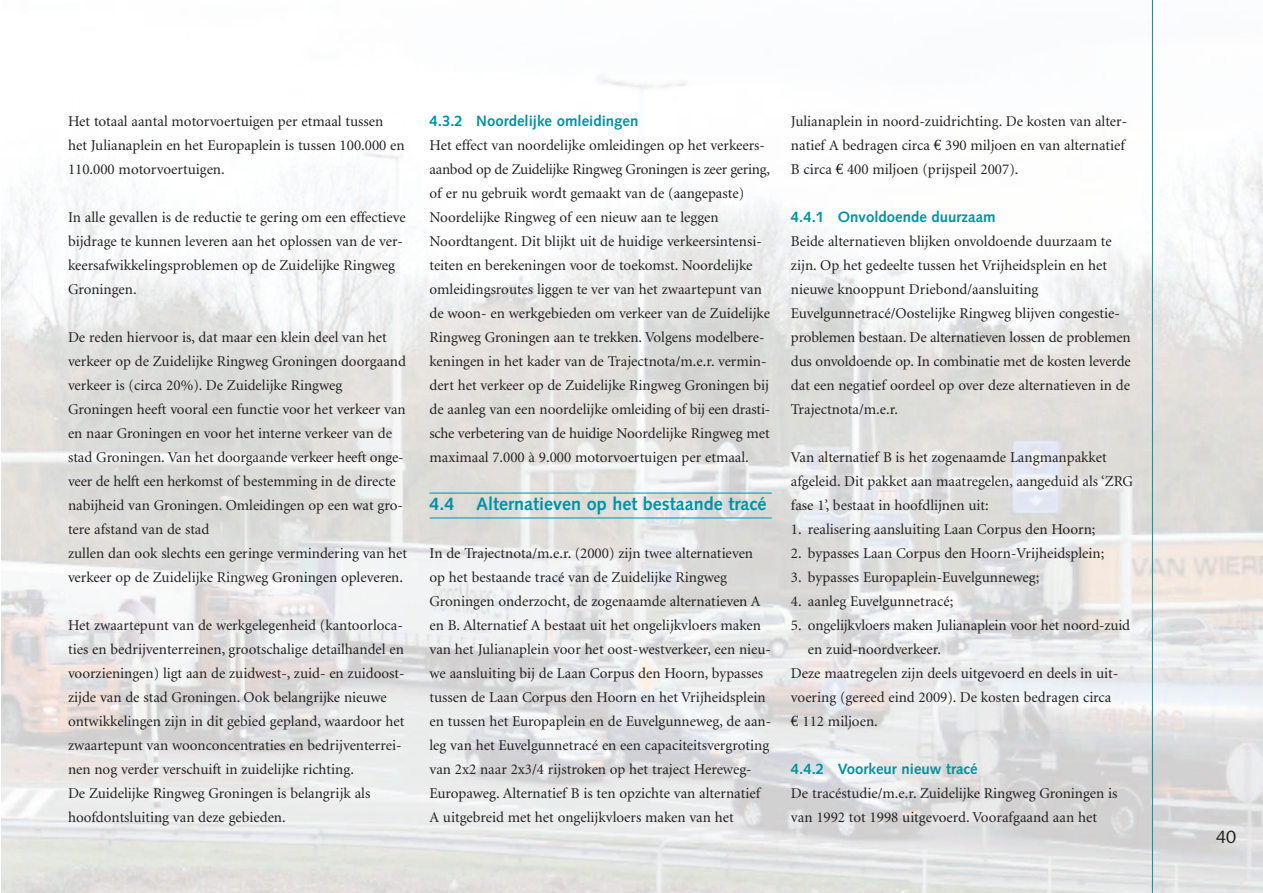
<style>
.page{position:relative;width:1263px;height:893px;background:#fff}
.page>*{position:absolute;margin:0;border:0;box-sizing:border-box;transform-origin:0 0}
.t1{font:700 18px "Syntax";color:#0092a3}
.t2{font:18px "Syntax";color:#231f20}
.t3{font:15px/24px "Minion";color:#231f20}
.t4{font:700 15px "Syntax";color:#0092a3}
.s1{font-family:"Euro Serif"}
</style>
<div class="page">
<img style="left:1px;top:0;width:1262px;height:893px">
<hr style="left:429px;top:493px;width:343px;height:1px;background:#0092a3">
<hr style="left:429px;top:518px;width:343px;height:1px;background:#0092a3">
<hr style="left:1152px;top:0;width:1px;height:893px;background:#0092a3">
<p class="t3" style="left:68px;top:110px;width:338px">Het totaal aantal motorvoertuigen per etmaal tussen het Julianaplein en het Europaplein is tussen 100.000 en<br>110.000 motorvoertuigen.</p>
<p class="t3" style="left:68px;top:206px;width:339px">In alle gevallen is de reductie te gering om een effectieve bijdrage te kunnen leveren aan het oplossen van de ver&shy;keersafwikkelingsproblemen op de Zuidelijke Ringweg Groningen.</p>
<p class="t3" style="left:68px;top:326px;width:341px">De reden hiervoor is, dat maar een klein deel van het verkeer op de Zuidelijke Ringweg Groningen doorgaand verkeer is (circa 20%). De Zuidelijke Ringweg Groningen heeft vooral een functie voor het verkeer van en naar Groningen en voor het interne verkeer van de stad Groningen. Van het doorgaande verkeer heeft onge&shy;veer de helft een herkomst of bestemming in de directe nabijheid van Groningen. Omleidingen op een wat gro&shy;tere afstand van de stad<br>zullen dan ook slechts een geringe vermindering van het verkeer op de Zuidelijke Ringweg Groningen opleveren.</p>
<p class="t3" style="left:68px;top:614px;width:338px">Het zwaartepunt van de werkgelegenheid (kantoorloca&shy;ties en bedrijventerreinen, grootschalige detailhandel en voorzieningen) ligt aan de zuidwest-, zuid- en zuidoost&shy;zijde van de stad Groningen. Ook belangrijke nieuwe ontwikkelingen zijn in dit gebied gepland, waardoor het zwaartepunt van woonconcentraties en bedrijventerrei&shy;nen nog verder verschuift in zuidelijke richting.<br>De Zuidelijke Ringweg Groningen is belangrijk als hoofdontsluiting van deze gebieden.</p>
<p class="t4" style="left:429px;top:115px;width:210px">4.3.2 Noordelijke omleidingen</p>
<p class="t3" style="left:429px;top:134px;width:342px">Het effect van noordelijke omleidingen op het verkeers&shy;aanbod op de Zuidelijke Ringweg Groningen is zeer gering, of er nu gebruik wordt gemaakt van de (aangepaste)<br>Noordelijke Ringweg of een nieuw aan te leggen Noordtangent. Dit blijkt uit de huidige verkeersintensi&shy;teiten en berekeningen voor de toekomst. Noordelijke omleidingsroutes liggen te ver van het zwaartepunt van de woon- en werkgebieden om verkeer van de Zuidelijke Ringweg Groningen aan te trekken. Volgens modelbere&shy;keningen in het kader van de Trajectnota/m.e.r. vermin&shy;dert het verkeer op de Zuidelijke Ringweg Groningen bij de aanleg van een noordelijke omleiding of bij een drasti&shy;sche verbetering van de huidige Noordelijke Ringweg met maximaal 7.000 à 9.000 motorvoertuigen per etmaal.</p>
<p class="t1" style="left:429px;top:496px;width:338px">4.4 Alternatieven op het bestaande tracé</p>
<p class="t3" style="left:429px;top:542px;width:343px">In de Trajectnota/m.e.r. (2000) zijn twee alternatieven op het bestaande tracé van de Zuidelijke Ringweg Groningen onderzocht, de zogenaamde alternatieven A en B. Alternatief A bestaat uit het ongelijkvloers maken van het Julianaplein voor het oost-westverkeer, een nieu&shy;we aansluiting bij de Laan Corpus den Hoorn, bypasses tussen de Laan Corpus den Hoorn en het Vrijheidsplein en tussen het Europaplein en de Euvelgunneweg, de aan&shy;leg van het Euvelgunnetracé en een capaciteitsvergroting van 2x2 naar 2x3/4 rijstroken op het traject Hereweg-Europaweg. Alternatief B is ten opzichte van alternatief A uitgebreid met het ongelijkvloers maken van het</p>
<p class="t3" style="left:791px;top:110px;width:338px">Julianaplein in noord-zuidrichting. De kosten van alter&shy;natief A bedragen circa <span class="s1">€</span> 390 miljoen en van alternatief<br>B circa <span class="s1">€</span> 400 miljoen (prijspeil 2007).</p>
<p class="t4" style="left:791px;top:211px;width:206px">4.4.1 Onvoldoende duurzaam</p>
<p class="t3" style="left:791px;top:230px;width:341px">Beide alternatieven blijken onvoldoende duurzaam te zijn. Op het gedeelte tussen het Vrijheidsplein en het nieuwe knooppunt Driebond/aansluiting Euvelgunnetracé/Oostelijke Ringweg blijven congestie&shy;problemen bestaan. De alternatieven lossen de problemen dus onvoldoende op. In combinatie met de kosten leverde dat een negatief oordeel op over deze alternatieven in de Trajectnota/m.e.r.</p>
<p class="t3" style="left:791px;top:446px;width:344px">Van alternatief B is het zogenaamde Langmanpakket afgeleid. Dit pakket aan maatregelen, aangeduid als ‘ZRG fase 1’, bestaat in hoofdlijnen uit:</p>
<p class="t3" style="left:791px;top:518px;width:306px">1. realisering aansluiting Laan Corpus den Hoorn;</p>
<p class="t3" style="left:791px;top:542px;width:315px">2. bypasses Laan Corpus den Hoorn-Vrijheidsplein;</p>
<p class="t3" style="left:791px;top:566px;width:250px">3. bypasses Europaplein-Euvelgunneweg;</p>
<p class="t3" style="left:791px;top:590px;width:164px">4. aanleg Euvelgunnetracé;</p>
<p class="t3" style="left:791px;top:614px;width:341px">5. ongelijkvloers maken Julianaplein voor het noord-zuid</p>
<p class="t3" style="left:808px;top:638px;width:135px">en zuid-noordverkeer.</p>
<p class="t3" style="left:791px;top:662px;width:329px">Deze maatregelen zijn deels uitgevoerd en deels in uit-</p>
<p class="t3" style="left:791px;top:686px;width:322px">voering (gereed eind 2009). De kosten bedragen circa</p>
<p class="t3" style="left:791px;top:710px;width:88px"><span class="s1">€</span> 112 miljoen.</p>
<p class="t4" style="left:791px;top:763px;width:188px">4.4.2 Voorkeur nieuw tracé</p>
<p class="t3" style="left:791px;top:782px;width:328px">De tracéstudie/m.e.r. Zuidelijke Ringweg Groningen is van 1992 tot 1998 uitgevoerd. Voorafgaand aan het</p>
<p class="t2" style="left:1216px;top:829px;width:22px">40</p>
</div>
